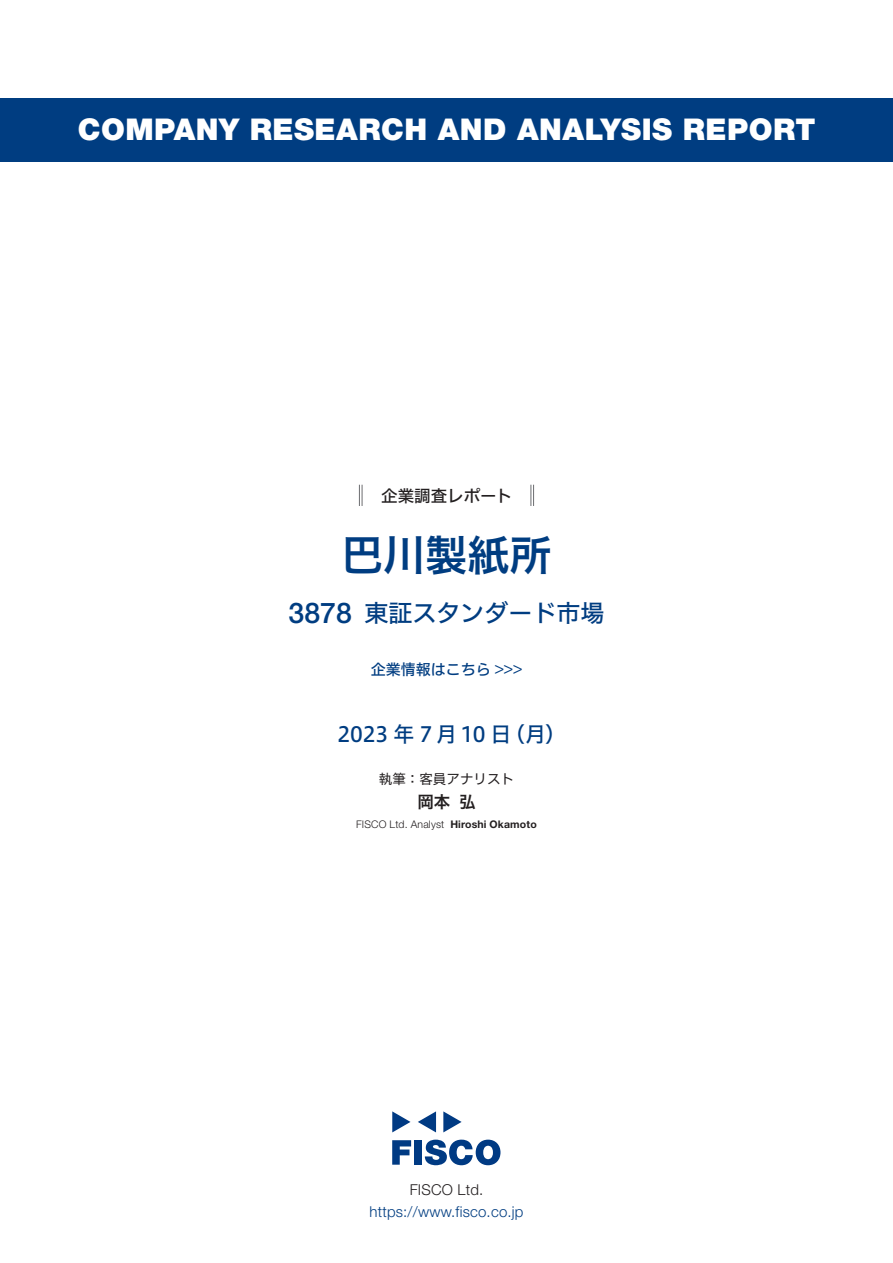
<style>
.page{position:relative;width:893px;height:1263px;background:#fff}
.page>*{position:absolute;margin:0;border:0;box-sizing:border-box;transform-origin:0 0}
.t1{font:42px "Hiragino UD Sans F Std N W6";color:#003d81}
.t2{font:900 30px "Helvetica Neue LT Std";letter-spacing:.015em;color:#fff}
.t3{font:500 28.5px "Helvetica Neue LT Std";color:#003d81}
.t4{font:24px "Hiragino UD Sans F Std N W5";color:#003d81}
.t5{font:21px "Hiragino UD Sans F Std N W5";letter-spacing:-.005em;color:#003d81}
.t6{font:16.5px "Hiragino UD Sans F Std N W5";color:#231f20}
.t7{font:16.5px "Hiragino UD Sans F Std N W6";color:#231f20}
.t8{font:300 15px "Helvetica Neue LT Std";letter-spacing:.015em;color:#003d81}
.t9{font:15px "Hiragino UD Sans F Std N W5";color:#003d81}
.t10{font:300 15px "Helvetica Neue LT Std";letter-spacing:.015em;color:#231f20}
.t11{font:13.5px "Hiragino UD Sans F Std N W4";color:#231f20}
.t12{font:300 10.5px "Helvetica Neue LT Std";letter-spacing:.015em;color:#231f20}
.t13{font:700 10.5px "Helvetica Neue LT Std";letter-spacing:.015em;color:#231f20}
</style>
<div class="page">
<svg style="left:392px;top:1140px;width:19px;height:25px"></svg>
<div style="left:414px;top:1140px;width:8px;height:25px;background:#003a83"></div>
<svg style="left:425px;top:1139px;width:75px;height:26px"></svg>
<svg style="left:392px;top:1111px;width:18px;height:21px"></svg>
<svg style="left:443px;top:1111px;width:19px;height:21px"></svg>
<svg style="left:418px;top:1111px;width:18px;height:21px"></svg>
<div style="left:0;top:98px;width:893px;height:64px;background:#003d81"></div>
<svg style="left:359px;top:485px;width:4px;height:21px"></svg>
<svg style="left:531px;top:485px;width:3px;height:21px"></svg>
<p class="t2" style="left:78px;top:112px;width:739px">COMPANY RESEARCH AND ANALYSIS REPORT</p>
<p class="t6" style="left:365px;top:483px;width:149px">　企業調査レポート</p>
<h1 class="t1" style="left:341px;top:523px;width:212px">巴川製紙所</h1>
<p class="t3" style="left:289px;top:596px;width:65px">3878</p>
<p class="t4" style="left:364px;top:594px;width:241px">東証スタンダード市場</p>
<p class="t9" style="left:371px;top:658px;width:153px">企業情報はこちら &lt;&lt;&lt;</p>
<p class="t5" style="left:337px;top:718px;width:175px">2023 年 7 月 10 日</p>
<p class="t5" style="left:504px;top:718px;width:63px">（月(</p>
<p class="t11" style="left:379px;top:768px;width:137px">執筆：客員アナリスト</p>
<p class="t7" style="left:459px;top:789px;width:18px">弘</p>
<p class="t7" style="left:417px;top:789px;width:34px">岡本</p>
<p class="t13" style="left:450px;top:818px;width:88px">Hiroshi Okamoto</p>
<p class="t12" style="left:356px;top:818px;width:90px">FISCO Ltd. Analyst</p>
<p class="t10" style="left:410px;top:1180px;width:75px">FISCO Ltd.</p>
<p class="t8" style="left:369px;top:1202px;width:156px">https://www.fisco.co j p.</p>
</div>
